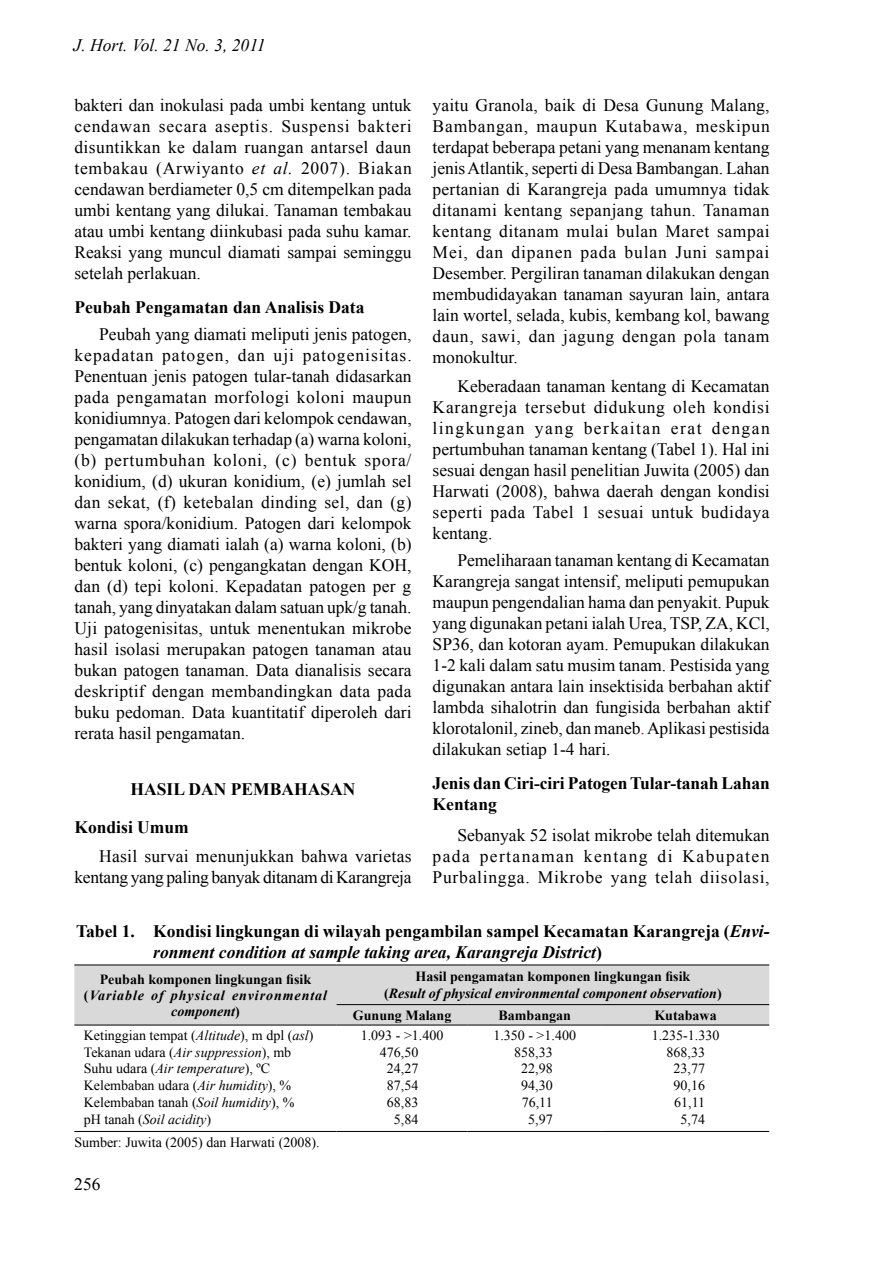
<style>
.page{position:relative;width:869px;height:1265px;background:#fff}
.page>*{position:absolute;margin:0;border:0;box-sizing:border-box;transform-origin:0 0}
.t1{font:17.5px/21px "Times New Roman";color:#000;text-align:justify}
.t2{font:700 17.5px/21px "Times New Roman";color:#000}
.t3{font:italic 17.5px "Times New Roman";color:#000}
.t4{font:14px/16.8px "Times New Roman";color:#000}
.t5{font:italic 700 14px/16.8px "Times New Roman";color:#000;text-align:center}
.t6{font:italic 700 14px/15.8px "Times New Roman";letter-spacing:.065em;color:#000;text-align:center}
.t7{font:700 14px "Times New Roman";color:#000}
.s1{font-style:italic}
.s2{color:#c00000}
.s3{font-style:normal}
</style>
<div class="page">
<div style="left:74px;top:966px;width:694px;height:59px;background:#d9d9d9"></div>
<hr style="left:74px;top:965px;width:262px;height:1px;background:#000">
<hr style="left:74px;top:1025px;width:262px;height:1px;background:#000">
<hr style="left:74px;top:1131px;width:262px;height:1px;background:#000">
<hr style="left:336px;top:965px;width:131px;height:1px;background:#000">
<hr style="left:467px;top:965px;width:134px;height:1px;background:#000">
<hr style="left:601px;top:965px;width:167px;height:1px;background:#000">
<hr style="left:336px;top:1004px;width:131px;height:1px;background:#000">
<hr style="left:467px;top:1004px;width:134px;height:1px;background:#000">
<hr style="left:601px;top:1004px;width:167px;height:1px;background:#000">
<hr style="left:336px;top:1025px;width:131px;height:1px;background:#000">
<hr style="left:467px;top:1025px;width:134px;height:1px;background:#000">
<hr style="left:601px;top:1025px;width:167px;height:1px;background:#000">
<hr style="left:336px;top:1131px;width:131px;height:1px;background:#000">
<hr style="left:467px;top:1131px;width:134px;height:1px;background:#000">
<hr style="left:601px;top:1131px;width:167px;height:1px;background:#000">
<p class="t3" style="left:74px;top:33px;width:193px">J. Hort. Vol. 21 No. 3, 2011</p>
<p class="t1" style="left:74px;top:95px;width:338px">bakteri dan inokulasi pada umbi kentang untuk cendawan secara aseptis. Suspensi bakteri disuntikkan ke dalam ruangan antarsel daun tembakau (Arwiyanto <span class="s1">et al.</span> 2007). Biakan cendawan berdiameter 0,5 cm ditempelkan pada umbi kentang yang dilukai. Tanaman tembakau atau umbi kentang diinkubasi pada suhu kamar.<br>Reaksi yang muncul diamati sampai seminggu setelah perlakuan.</p>
<p class="t2" style="left:74px;top:296px;width:291px">Peubah Pengamatan dan Analisis Data</p>
<p class="t1" style="left:74px;top:324px;width:338px;text-indent:25px">Peubah yang diamati meliputi jenis patogen, kepadatan patogen, dan uji patogenisitas.<br>Penentuan jenis patogen tular-tanah didasarkan pada pengamatan morfologi koloni maupun konidiumnya. Patogen dari kelompok cendawan, pengamatan dilakukan terhadap (a) warna koloni, (b) pertumbuhan koloni, (c) bentuk spora/ konidium, (d) ukuran konidium, (e) jumlah sel dan sekat, (f) ketebalan dinding sel, dan (g) warna spora/konidium. Patogen dari kelompok bakteri yang diamati ialah (a) warna koloni, (b) bentuk koloni, (c) pengangkatan dengan KOH, dan (d) tepi koloni. Kepadatan patogen per g tanah, yang dinyatakan dalam satuan upk/g tanah.<br>Uji patogenisitas, untuk menentukan mikrobe hasil isolasi merupakan patogen tanaman atau bukan patogen tanaman. Data dianalisis secara deskriptif dengan membandingkan data pada buku pedoman. Data kuantitatif diperoleh dari rerata hasil pengamatan.</p>
<p class="t1" style="left:432px;top:95px;width:338px">yaitu Granola, baik di Desa Gunung Malang, Bambangan, maupun Kutabawa, meskipun terdapat beberapa petani yang menanam kentang jenis Atlantik, seperti di Desa Bambangan. Lahan pertanian di Karangreja pada umumnya tidak ditanami kentang sepanjang tahun. Tanaman kentang ditanam mulai bulan Maret sampai Mei, dan dipanen pada bulan Juni sampai Desember. Pergiliran tanaman dilakukan dengan membudidayakan tanaman sayuran lain, antara lain wortel, selada, kubis, kembang kol, bawang daun, sawi, dan jagung dengan pola tanam monokultur.</p>
<p class="t1" style="left:432px;top:375px;width:338px;text-indent:25px">Keberadaan tanaman kentang di Kecamatan Karangreja tersebut didukung oleh kondisi lingkungan yang berkaitan erat dengan pertumbuhan tanaman kentang (Tabel 1). Hal ini sesuai dengan hasil penelitian Juwita (2005) dan Harwati (2008), bahwa daerah dengan kondisi seperti pada Tabel 1 sesuai untuk budidaya kentang.</p>
<p class="t1" style="left:432px;top:549px;width:338px;text-indent:25px">Pemeliharaan tanaman kentang di Kecamatan Karangreja sangat intensif, meliputi pemupukan maupun pengendalian hama dan penyakit. Pupuk yang digunakan petani ialah Urea, TSP, ZA, KCl, SP36, dan kotoran ayam. Pemupukan dilakukan 1-2 kali dalam satu musim tanam. Pestisida yang digunakan antara lain insektisida berbahan aktif lambda sihalotrin dan fungisida berbahan aktif klorotalonil, zineb, dan maneb<span class="s2">.</span> Aplikasi pestisida dilakukan setiap 1-4 hari.</p>
<p class="t2" style="left:432px;top:772px;width:338px">Jenis dan Ciri-ciri Patogen Tular-tanah Lahan<br>Kentang</p>
<p class="t1" style="left:432px;top:824px;width:338px;text-indent:25px">Sebanyak 52 isolat mikrobe telah ditemukan pada pertanaman kentang di Kabupaten Purbalingga. Mikrobe yang telah diisolasi,</p>
<p class="t2" style="left:153px;top:920px;width:617px;text-indent:-77px">Tabel 1. Kondisi lingkungan di wilayah pengambilan sampel Kecamatan Karangreja (<span class="s1">Envi&shy;ronment condition at sample taking area, Karangreja District</span>)</p>
<p class="t6" style="left:84px;top:971px;width:244px"><span class="s3">Peubah komponen lingkungan fisik (</span>Variable of physical environmental component<span class="s3">)</span></p>
<p class="t5" style="left:384px;top:968px;width:339px"><span class="s3">Hasil pengamatan komponen lingkungan fisik<br>(</span>Result of physical environmental component observation<span class="s3">)</span></p>
<p class="t2" style="left:74px;top:770px;width:282px;line-height:38.3px;text-indent:56px">HASIL DAN PEMBAHASAN<br>Kondisi Umum</p>
<p class="t1" style="left:74px;top:845px;width:338px;text-align:right">Hasil survai menunjukkan bahwa varietas kentang yang paling banyak ditanam di Karangreja</p>
<p class="t7" style="left:352px;top:1005px;width:100px">Gunung Malang</p>
<p class="t7" style="left:498px;top:1005px;width:74px">Bambangan</p>
<p class="t7" style="left:654px;top:1005px;width:64px">Kutabawa</p>
<p class="t4" style="left:84px;top:1026px;width:231px">Ketinggian tempat (<span class="s1">Altitude</span>), m dpl (<span class="s1">asl</span>)<br>Tekanan udara (<span class="s1">Air suppression</span>), mb Suhu udara (<span class="s1">Air temperature</span>), ºC Kelembaban udara (<span class="s1">Air humidity</span>), % Kelembaban tanah (<span class="s1">Soil humidity</span>), % pH tanah (<span class="s1">Soil acidity</span>)</p>
<p class="t4" style="left:360px;top:1026px;width:84px;text-align:center">1.093 - &gt;1.400<br>476,50<br>24,27<br>87,54<br>68,83<br>5,84</p>
<p class="t4" style="left:493px;top:1026px;width:84px">1.350 - &gt;1.400</p>
<p class="t4" style="left:514px;top:1043px;width:40px">858,33</p>
<p class="t4" style="left:521px;top:1060px;width:33px">22,98</p>
<p class="t4" style="left:521px;top:1077px;width:33px">94,30</p>
<p class="t4" style="left:521px;top:1094px;width:32px">76,11</p>
<p class="t4" style="left:528px;top:1110px;width:26px">5,97</p>
<p class="t4" style="left:74px;top:1133px;width:246px">Sumber: Juwita (2005) dan Harwati (2008).</p>
<p class="t1" style="left:74px;top:1174px;width:28px">256</p>
<p class="t4" style="left:651px;top:1026px;width:69px">1.235-1.330</p>
<p class="t4" style="left:666px;top:1043px;width:40px">868,33</p>
<p class="t4" style="left:673px;top:1060px;width:33px">23,77</p>
<p class="t4" style="left:673px;top:1077px;width:33px">90,16</p>
<p class="t4" style="left:673px;top:1094px;width:32px">61,11</p>
<p class="t4" style="left:680px;top:1110px;width:26px">5,74</p>
</div>
